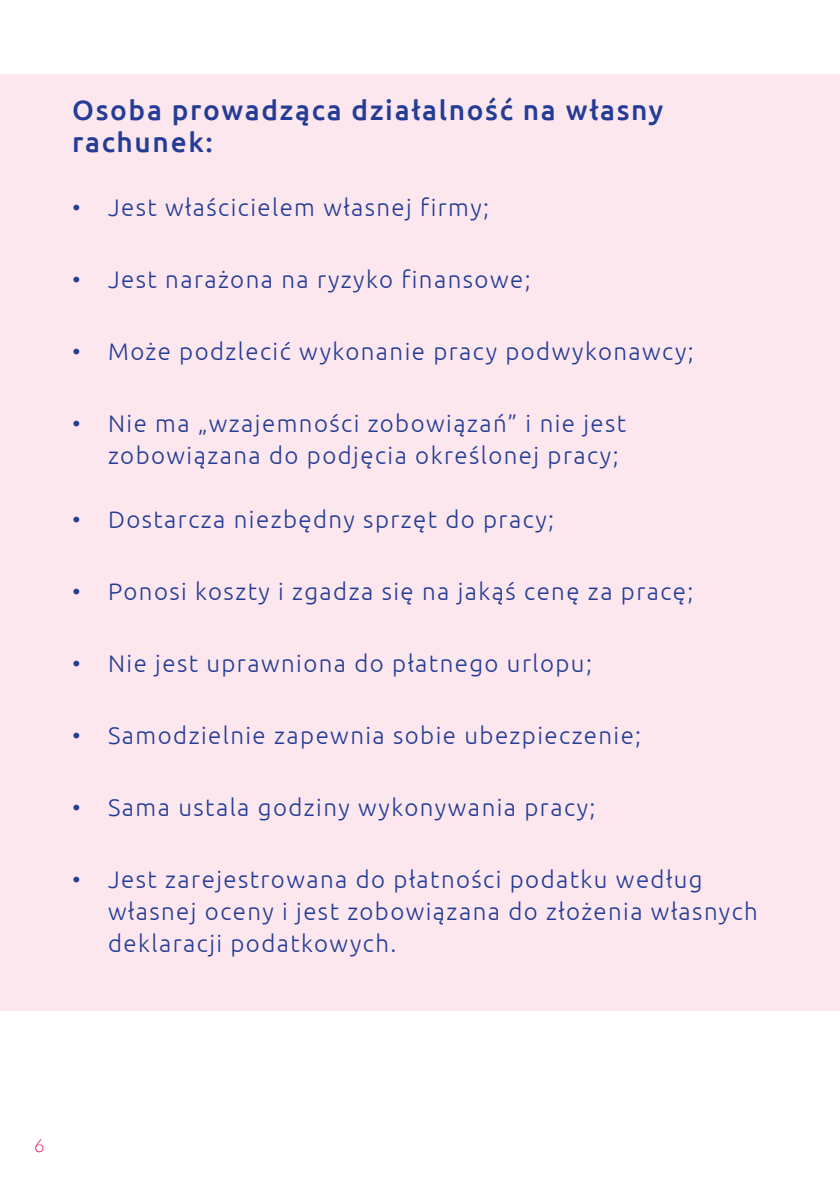
<style>
.page{position:relative;width:840px;height:1191px;background:#fff}
.page>*{position:absolute;margin:0;border:0;box-sizing:border-box;transform-origin:0 0}
.Heading_Children_who{font:500 28px/32px "Ubuntu";letter-spacing:.06em;color:#243c96}
.t1{font:300 24px/32px "Ubuntu";letter-spacing:.06em;color:#243c96}
.t2{font:300 18px "Lato";color:#ed145b}
</style>
<div class="page">
<div style="left:0;top:74px;width:839px;height:936px;background:#fde7ee"></div>
<p class="Heading_Children_who" style="left:72px;top:93px;width:592px">Osoba prowadząca działalność na własny rachunek:</p>
<p class="t1" style="left:72px;top:191px;width:418px">• Jest właścicielem własnej firmy;</p>
<p class="t1" style="left:72px;top:263px;width:459px">• Jest narażona na ryzyko finansowe;</p>
<p class="t1" style="left:72px;top:335px;width:623px">• Może podzlecić wykonanie pracy podwykonawcy;</p>
<p class="t1" style="left:108px;top:407px;width:519px;text-indent:-36px">• Nie ma „wzajemności zobowiązań” i nie jest zobowiązana do podjęcia określonej pracy;</p>
<p class="t1" style="left:72px;top:503px;width:483px">• Dostarcza niezbędny sprzęt do pracy;</p>
<p class="t1" style="left:72px;top:575px;width:622px">• Ponosi koszty i zgadza się na jakąś cenę za pracę;</p>
<p class="t1" style="left:72px;top:647px;width:521px">• Nie jest uprawniona do płatnego urlopu;</p>
<p class="t1" style="left:72px;top:719px;width:570px">• Samodzielnie zapewnia sobie ubezpieczenie;</p>
<p class="t1" style="left:72px;top:791px;width:524px">• Sama ustala godziny wykonywania pracy;</p>
<p class="t1" style="left:108px;top:863px;width:651px;text-indent:-36px">• Jest zarejestrowana do płatności podatku według własnej oceny i jest zobowiązana do złożenia własnych deklaracji podatkowych.</p>
<p class="t2" style="left:34px;top:1136px;width:12px">6</p>
</div>
